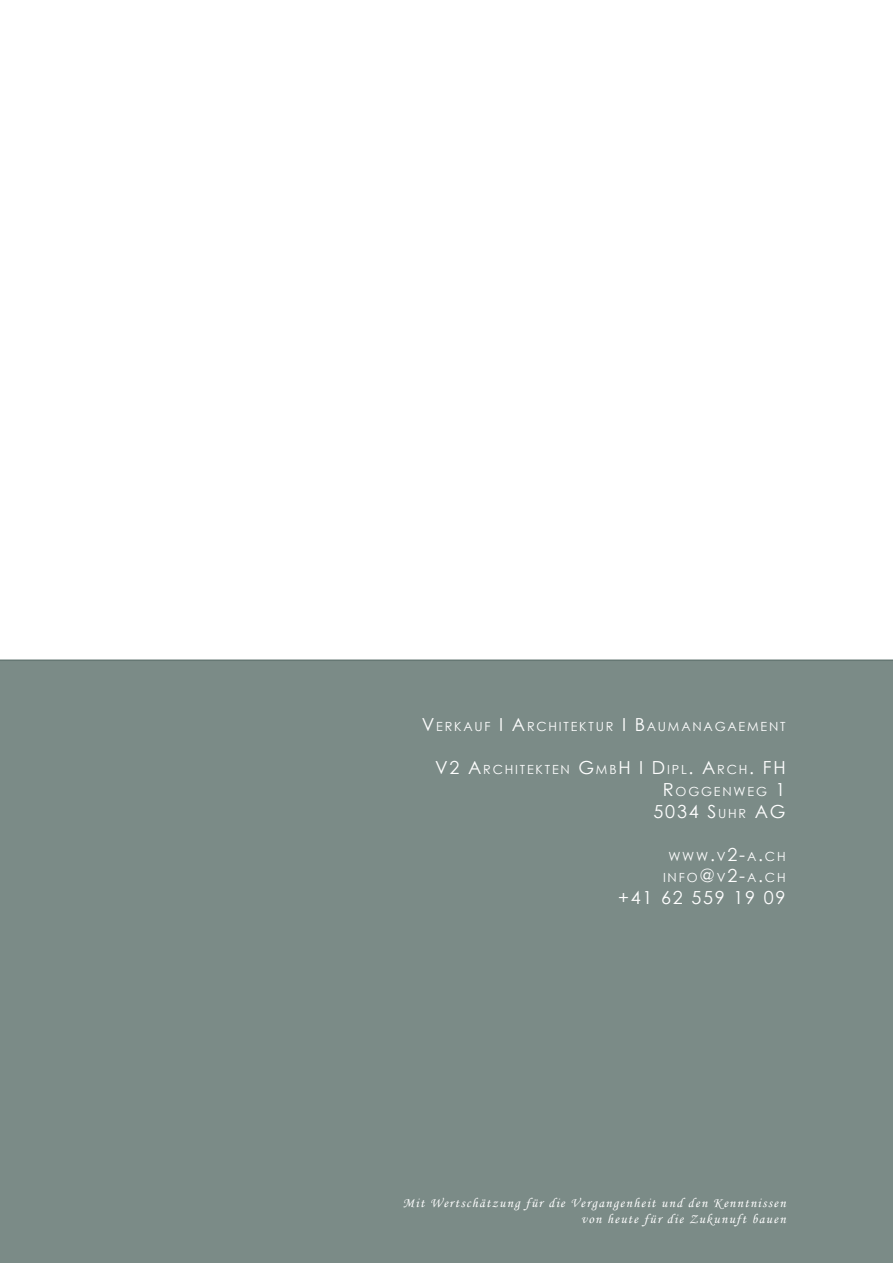
<style>
.page{position:relative;width:893px;height:1263px;background:#fff}
.page>*{position:absolute;margin:0;border:0;box-sizing:border-box;transform-origin:0 0}
.t1{font:18px "Century Gothic";letter-spacing:.1em;color:#fff}
.t2{font:13.5px/16.2px "Monotype Corsiva";letter-spacing:.1em;color:#fff;text-align:right}
.t3{font:12.6px/21.6px "Century Gothic";letter-spacing:.145em;color:#fff;text-align:right}
.s1{font-size:18px}
.s2{font-size:12.6px}
</style>
<div class="page">
<div style="left:0;top:659px;width:893px;height:604px;background:#7b8b87"></div>
<p class="t3" style="left:422px;top:716px;width:365px"><span class="s1">V</span>ERKAUF <span class="s1">I A</span>RCHITEKTUR <span class="s1">I B</span>AUMANAGAEMENT</p>
<p class="t3" style="left:435px;top:759px;width:352px"><span class="s1">V2 A</span>RCHITEKTEN <span class="s1">G</span>MB<span class="s1">H I D</span>IPL<span class="s1">. A</span>RCH<span class="s1">. FH<br>R</span>OGGENWEG <span class="s1">1</span></p>
<h1 class="t1" style="left:653px;top:804px;width:134px">5034 S<span class="s2">UHR</span> AG</h1>
<p class="t3" style="left:663px;top:846px;width:124px;text-align:center">WWW<span class="s1">.</span>V<span class="s1">2-</span>A<span class="s1">.</span>CH<br>INFO<span class="s1">@</span>V<span class="s1">2-</span>A<span class="s1">.</span>CH</p>
<h1 class="t1" style="left:618px;top:890px;width:169px">+41 62 559 19 09</h1>
<p class="t2" style="left:403px;top:1196px;width:384px">Mit Wertschätzung für die Vergangenheit und den Kenntnissen von heute für die Zukunuft bauen</p>
</div>
